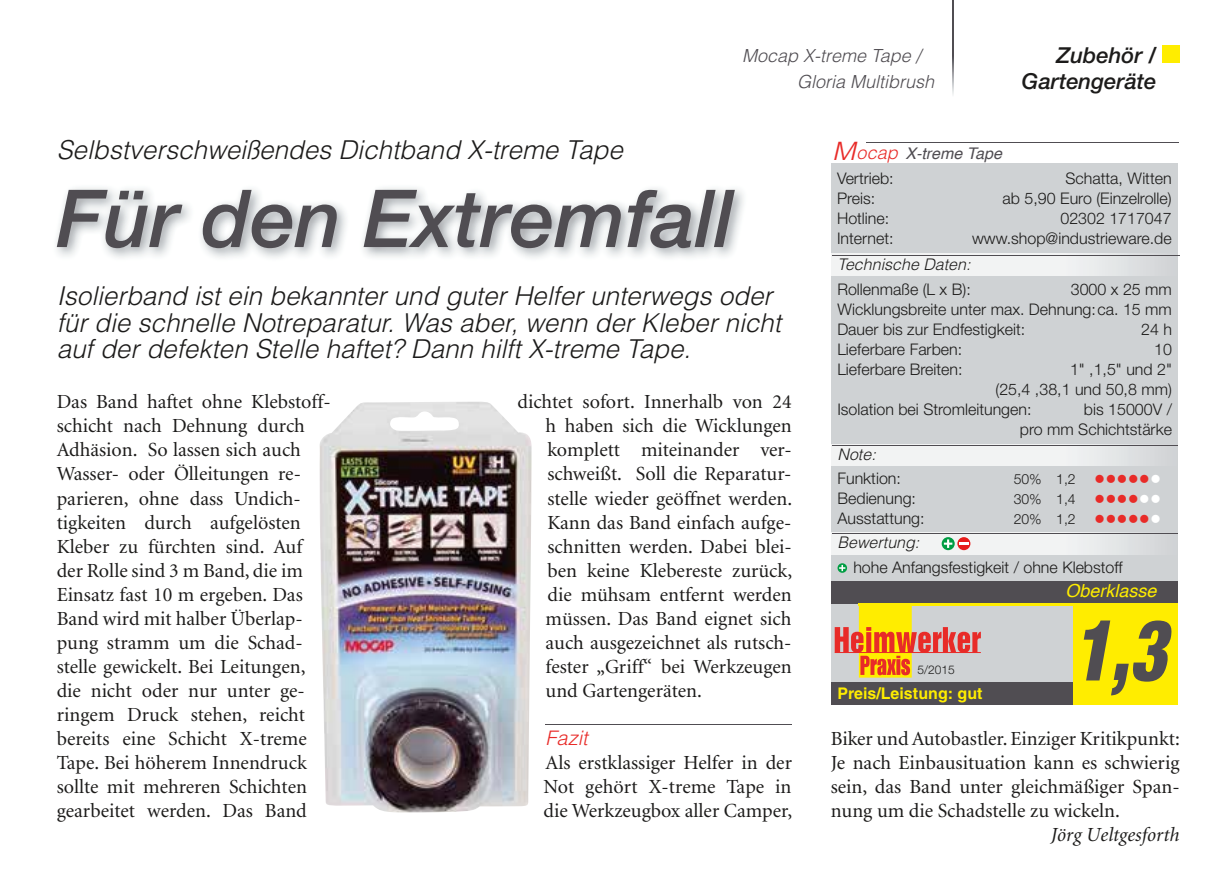
<style>
.page{position:relative;width:1225px;height:875px;background:#fff}
.page>*{position:absolute;margin:0;border:0;box-sizing:border-box;transform-origin:0 0}
.t1{font:italic 900 condensed 84.6px "Helvetica Neue";color:#504d52;scale:.85 1}
.t2{font:italic 500 80px "Helvetica Neue";color:#504d52}
.t3{font:italic 300 26px/26.4px "Helvetica";color:#1c1b1a}
.t4{font:italic 500 22px/26px "Helvetica Neue";color:#1c1b1a;text-align:right}
.t5{font:20px/24px "Minion";color:#1c1b1a;text-align:justify}
.t6{font:italic 20px "Minion";color:#1c1b1a}
.t7{font:italic 300 20px "Helvetica";color:#e82b28}
.t8{font:italic 300 18px/26px "Helvetica";color:#504d52}
.t9{font:italic 18px "Helvetica";color:#ffed00}
.t10{font:300 16px/20px "Helvetica Neue";color:#1c1b1a;text-align:justify}
.t11{font:italic 300 16px "Helvetica";color:#1c1b1a}
.t12{font:700 16px "Helvetica";color:#ffed00}
.t13{font:italic 16px "Helvetica";color:#504d52}
.t14{font:300 14px "Helvetica Neue";color:#1c1b1a}
.t15{font:14px "Wingdings";color:#e82b28}
.t16{font:300 12px "Helvetica Neue";color:#1c1b1a}
.s1{font-weight:300;font-size:25.2px;color:#e82b28}
.s2{font-weight:300;font-size:18px;color:#e82b28}
.s3{color:#fff}
</style>
<div class="page">
<svg style="left:952px;top:0;width:1px;height:95px"></svg>
<div style="left:1162px;top:46px;width:17px;height:17px;background:#ffed00"></div>
<hr style="left:545px;top:724px;width:246px;height:1px;background:#504d52">
<div style="left:831px;top:164px;width:346px;height:540px;background:#cfd2d4"></div>
<hr style="left:866px;top:142px;width:312px;height:1px;background:#504d52">
<div style="left:859px;top:604px;width:52px;height:72px;background:#ffed00"></div>
<div style="left:859px;top:604px;width:52px;height:73px;border:1px solid #ffed00"></div>
<svg style="left:834px;top:626px;width:147px;height:49px"></svg>
<div style="left:832px;top:444px;width:345px;height:21px;background:linear-gradient(to right,#f9faf9,#e0e2e3)"></div>
<hr style="left:832px;top:445px;width:345px;height:1px;background:#504d52">
<div style="left:832px;top:532px;width:345px;height:22px;background:linear-gradient(to right,#f9faf9,#e0e2e3)"></div>
<hr style="left:832px;top:533px;width:345px;height:1px;background:#504d52">
<svg style="left:941px;top:537px;width:29px;height:13px"></svg>
<svg style="left:837px;top:563px;width:10px;height:9px"></svg>
<div style="left:831px;top:682px;width:347px;height:22px;background:#504d52"></div>
<div style="left:831px;top:580px;width:347px;height:23px;background:#504d52"></div>
<div style="left:1073px;top:604px;width:105px;height:100px;background:#ffed00"></div>
<hr style="left:858px;top:603px;width:319px;height:2px;background:#ffed00">
<svg style="left:1177px;top:254px;width:1px;height:21px"></svg>
<div style="left:831px;top:254px;width:346px;height:21px;background:linear-gradient(to right,#f9fafa,#e0e2e3)"></div>
<hr style="left:831px;top:255px;width:348px;height:1px;background:#504d52">
<img style="left:319px;top:402px;width:213px;height:410px">
<p class="t8" style="left:797px;top:43px;width:139px;text-indent:-55px">Mocap X-treme Tape /<br>Gloria Multibrush</p>
<p class="t4" style="left:1022px;top:42px;width:136px">Zubehör /<br>Gartengeräte</p>
<h3 class="t3" style="left:57px;top:136px;width:567px">Selbstverschweißendes Dichtband X-treme Tape</h3>
<h2 class="t2" style="left:57px;top:171px;width:679px">Für den Extremfall</h2>
<h3 class="t3" style="left:57px;top:282px;width:726px">Isolierband ist ein bekannter und guter Helfer unterwegs oder für die schnelle Notreparatur. Was aber, wenn der Kleber nicht auf der defekten Stelle haftet? Dann hilft X-treme Tape.</h3>
<p class="t5" style="left:57px;top:390px;width:275px;text-align:left">Das Band haftet ohne Klebstoff&shy;schicht nach Dehnung durch<br>Adhäsion. So lassen sich auch<br>Wasser- oder Ölleitungen re&shy;parieren, ohne dass Undich&shy;tigkeiten durch aufgelösten<br>Kleber zu fürchten sind. Auf der Rolle sind 3 m Band, die im<br>Einsatz fast 10 m ergeben. Das<br>Band wird mit halber Überlap&shy;pung stramm um die Schad&shy;stelle gewickelt. Bei Leitungen, die nicht oder nur unter ge&shy;ringem Druck stehen, reicht bereits eine Schicht X-treme<br>Tape. Bei höherem Innendruck sollte mit mehreren Schichten gearbeitet werden. Das Band</p>
<p class="t5" style="left:545px;top:390px;width:248px;text-indent:-28px">dichtet sofort. Innerhalb von 24 h haben sich die Wicklungen komplett miteinander ver&shy;schweißt. Soll die Reparatur&shy;stelle wieder geöffnet werden.<br>Kann das Band einfach aufge&shy;schnitten werden. Dabei blei&shy;ben keine Klebereste zurück, die mühsam entfernt werden müssen. Das Band eignet sich auch ausgezeichnet als rutsch&shy;fester „Griff“ bei Werkzeugen und Gartengeräten.</p>
<p class="t7" style="left:545px;top:724px;width:44px">Fazit</p>
<p class="t5" style="left:543px;top:750px;width:250px">Als erstklassiger Helfer in der Not gehört X-treme Tape in die Werkzeugbox aller Camper,</p>
<p class="t13" style="left:832px;top:141px;width:171px"><span class="s1">M</span><span class="s2">ocap</span> X-treme Tape</p>
<p class="t10" style="left:837px;top:167px;width:58px">Vertrieb:</p>
<p class="t10" style="left:1065px;top:167px;width:108px">Schatta, Witten</p>
<p class="t10" style="left:837px;top:187px;width:40px">Preis:</p>
<p class="t10" style="left:1002px;top:187px;width:171px">ab 5,90 Euro (Einzelrolle)</p>
<p class="t10" style="left:837px;top:207px;width:54px">Hotline:</p>
<p class="t10" style="left:1060px;top:207px;width:113px">02302 1717047</p>
<p class="t10" style="left:837px;top:227px;width:58px">Internet:</p>
<p class="t10" style="left:972px;top:227px;width:201px">www.shop@industrieware.de</p>
<p class="t11" style="left:837px;top:254px;width:135px">Technische Daten:</p>
<p class="t10" style="left:837px;top:279px;width:135px">Rollenmaße (L x B):</p>
<p class="t10" style="left:837px;top:279px;width:336px;text-indent:233px">3000 x 25 mm Wicklungsbreite unter max. Dehnung:ca. 15 mm Dauer bis zur Endfestigkeit:</p>
<p class="t10" style="left:1141px;top:319px;width:32px">24 h</p>
<p class="t10" style="left:837px;top:339px;width:126px">Lieferbare Farben:</p>
<p class="t10" style="left:1154px;top:339px;width:19px">10</p>
<p class="t10" style="left:837px;top:359px;width:127px">Lieferbare Breiten:</p>
<p class="t10" style="left:1070px;top:359px;width:103px">1" ,1,5" und 2"</p>
<p class="t10" style="left:995px;top:379px;width:178px">(25,4 ,38,1 und 50,8 mm)</p>
<p class="t10" style="left:837px;top:399px;width:196px">Isolation bei Stromleitungen:</p>
<p class="t10" style="left:1020px;top:399px;width:154px;text-align:right">bis 15000V /<br>pro mm Schichtstärke</p>
<p class="t11" style="left:837px;top:444px;width:40px">Note:</p>
<p class="t10" style="left:837px;top:467px;width:65px">Funktion:</p>
<p class="t14" style="left:1013px;top:470px;width:64px">50% 1,2</p>
<p class="t15" style="left:1094px;top:471px;width:68px">●●●●●<span class="s3">●</span></p>
<p class="t10" style="left:837px;top:487px;width:80px">Bedienung:</p>
<p class="t14" style="left:1013px;top:490px;width:64px">30% 1,4</p>
<p class="t15" style="left:1094px;top:491px;width:68px">●●●●<span class="s3">●●</span></p>
<p class="t10" style="left:837px;top:507px;width:89px">Ausstattung:</p>
<p class="t14" style="left:1013px;top:510px;width:64px">20% 1,2</p>
<p class="t15" style="left:1094px;top:511px;width:68px">●●●●●<span class="s3">●</span></p>
<p class="t11" style="left:837px;top:532px;width:83px">Bewertung:</p>
<p class="t10" style="left:853px;top:557px;width:271px">hohe Anfangsfestigkeit / ohne Klebstoff</p>
<p class="t9" style="left:1065px;top:576px;width:93px">Oberklasse</p>
<p class="t16" style="left:917px;top:662px;width:39px">5/2015</p>
<p class="t12" style="left:837px;top:682px;width:146px">Preis/Leistung: gut</p>
<h1 class="t1" style="left:1073px;top:598px;width:112px">1,3</h1>
<p class="t5" style="left:830px;top:726px;width:350px">Biker und Autobastler. Einziger Kritikpunkt:<br>Je nach Einbausituation kann es schwierig sein, das Band unter gleichmäßiger Span&shy;nung um die Schadstelle zu wickeln.</p>
<p class="t6" style="left:1050px;top:824px;width:130px">Jörg Ueltgesforth</p>
</div>
